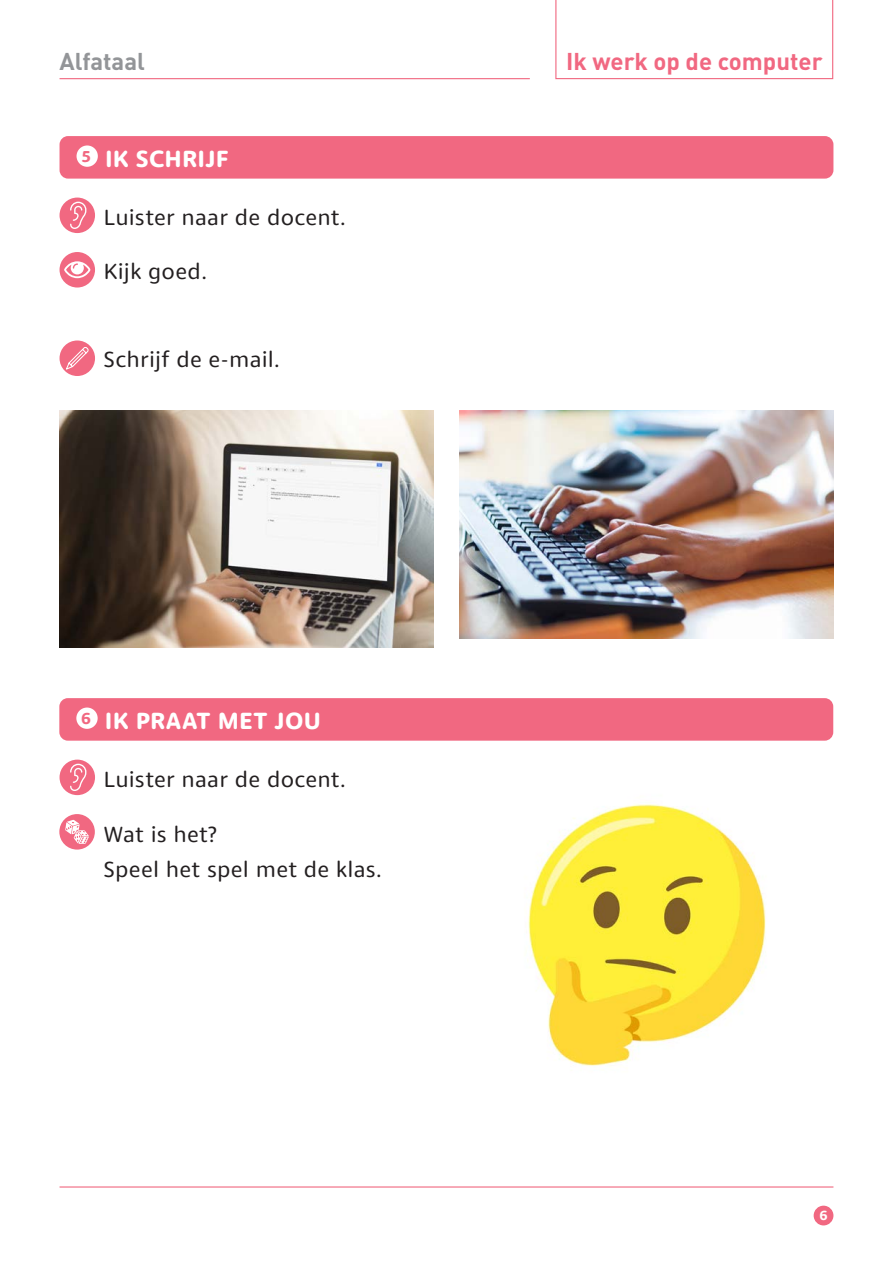
<style>
.page{position:relative;width:893px;height:1263px;background:#fff}
.page>*{position:absolute;margin:0;border:0;box-sizing:border-box;transform-origin:0 0}
.t1{font:700 24px "Dita";letter-spacing:.01em;color:#fff}
.t2{font:700 24px "DIN";color:#f16881}
.t3{font:700 24px "DIN";color:#939598}
.t4{font:22.5px/35.2px "Dita";letter-spacing:.01em;color:#231f20}
.t5{font:700 13.5px "Dita";color:#fff}
</style>
<div class="page">
<hr style="left:60px;top:1186px;width:773px;height:1px;background:#f16881">
<div style="left:814px;top:1206px;width:19px;height:19px;background:#f16881;border-radius:50%"></div>
<svg style="left:555px;top:0;width:278px;height:79px"></svg>
<hr style="left:60px;top:78px;width:470px;height:1px;background:#f16881">
<div style="left:60px;top:136px;width:773px;height:43px;background:#f16881;border-radius:9px"></div>
<div style="left:77px;top:145px;width:21px;height:22px;background:#fff;border-radius:50%"></div>
<div style="left:60px;top:198px;width:35px;height:35px;background:#f16881;border-radius:50%"></div>
<svg style="left:70px;top:202px;width:16px;height:27px"></svg>
<div style="left:60px;top:252px;width:35px;height:35px;background:#f16881;border-radius:50%"></div>
<svg style="left:64px;top:261px;width:26px;height:17px"></svg>
<div style="left:60px;top:340px;width:35px;height:36px;background:#f16881;border-radius:50%"></div>
<svg style="left:64px;top:346px;width:26px;height:25px"></svg>
<img style="left:60px;top:410px;width:374px;height:237px">
<img style="left:459px;top:410px;width:374px;height:228px">
<div style="left:59px;top:698px;width:774px;height:43px;background:#f16881;border-radius:9px"></div>
<div style="left:76px;top:707px;width:22px;height:22px;background:#fff;border-radius:50%"></div>
<div style="left:60px;top:760px;width:35px;height:35px;background:#f16881;border-radius:50%"></div>
<svg style="left:70px;top:764px;width:16px;height:27px"></svg>
<div style="left:59px;top:814px;width:36px;height:35px;background:#f16881;border-radius:50%"></div>
<svg style="left:65px;top:820px;width:24px;height:24px"></svg>
<img style="left:528px;top:804px;width:238px;height:262px">
<p class="t3" style="left:60px;top:46px;width:87px">Alfataal</p>
<p class="t2" style="left:566px;top:46px;width:258px">Ik werk op de computer</p>
<p class="t1" style="left:82px;top:144px;width:148px"><sup>5</sup> IK SCHRIJF</p>
<p class="t4" style="left:104px;top:199px;width:244px">Luister naar de docent.</p>
<p class="t4" style="left:104px;top:254px;width:105px">Kijk goed.</p>
<p class="t4" style="left:104px;top:341px;width:178px">Schrijf de e-mail.</p>
<p class="t1" style="left:81px;top:706px;width:241px"><sup>6</sup> IK PRAAT MET JOU</p>
<p class="t4" style="left:104px;top:761px;width:244px">Luister naar de docent.</p>
<p class="t4" style="left:104px;top:816px;width:280px">Wat is het?<br>Speel het spel met de klas.</p>
<p class="t5" style="left:819px;top:1207px;width:10px">6</p>
</div>
